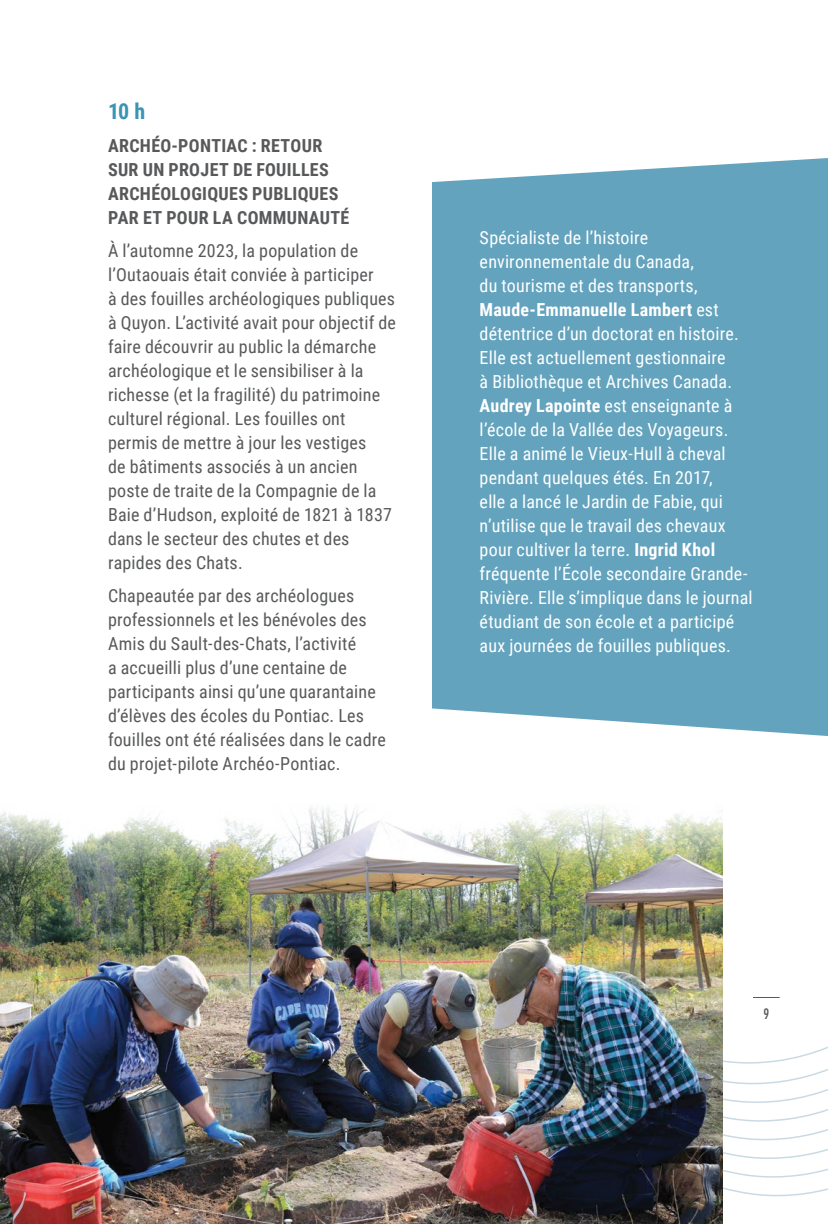
<style>
.page{position:relative;width:828px;height:1224px;background:#fff}
.page>*{position:absolute;margin:0;border:0;box-sizing:border-box;transform-origin:0 0}
.t1{font:700 22px "Roboto Condensed";color:#3b94b3}
.t2{font:18px/24px "Roboto Condensed";letter-spacing:.01em;color:#58595b}
.t3{font:18px/24px "Roboto Condensed";letter-spacing:.01em;color:#fff}
.t4{font:700 18px/24px "Roboto Condensed";letter-spacing:.015em;color:#58595b}
.t5{font:500 condensed 14px "Futura";color:#58595b}
.s1{font-weight:700}
</style>
<div class="page">
<svg style="left:753px;top:997px;width:27px;height:1px"></svg>
<div style="left:432px;top:158px;width:396px;height:578px;background:#64a3bd"></div>
<svg style="left:722px;top:1001px;width:106px;height:223px"></svg>
<img style="left:0;top:901px;width:722px;height:323px">
<img style="left:0;top:807px;width:722px;height:94px">
<p class="t1" style="left:108px;top:96px;width:39px">10 h</p>
<p class="t4" style="left:108px;top:133px;width:243px">ARCHÉO-PONTIAC : RETOUR<br>SUR UN PROJET DE FOUILLES<br>ARCHÉOLOGIQUES PUBLIQUES<br>PAR ET POUR LA COMMUNAUTÉ</p>
<p class="t2" style="left:108px;top:238px;width:290px">À l’automne 2023, la population de l’Outaouais était conviée à participer<br>à des fouilles archéologiques publiques à Quyon. L’activité avait pour objectif de faire découvrir au public la démarche archéologique et le sensibiliser à la richesse (et la fragilité) du patrimoine culturel régional. Les fouilles ont permis de mettre à jour les vestiges<br>de bâtiments associés à un ancien poste de traite de la Compagnie de la Baie d’Hudson, exploité de 1821 à 1837 dans le secteur des chutes et des rapides des Chats.</p>
<p class="t2" style="left:108px;top:583px;width:279px">Chapeautée par des archéologues professionnels et les bénévoles des Amis du Sault-des-Chats, l’activité<br>a accueilli plus d’une centaine de participants ainsi qu’une quarantaine d’élèves des écoles du Pontiac. Les fouilles ont été réalisées dans le cadre du projet-pilote Archéo-Pontiac.</p>
<p class="t3" style="left:480px;top:225px;width:274px">Spécialiste de l’histoire environnementale du Canada,<br>du tourisme et des transports, <span class="s1">Maude-Emmanuelle Lambert</span> est détentrice d’un doctorat en histoire.<br>Elle est actuellement gestionnaire<br>à Bibliothèque et Archives Canada.<br><span class="s1">Audrey Lapointe</span> est enseignante à l’école de la Vallée des Voyageurs.<br>Elle a animé le Vieux-Hull à cheval pendant quelques étés. En 2017,<br>elle a lancé le Jardin de Fabie, qui n’utilise que le travail des chevaux pour cultiver la terre. <span class="s1">Ingrid Khol </span>fréquente l’École secondaire Grande-Rivière. Elle s’implique dans le journal étudiant de son école et a participé aux journées de fouilles publiques.</p>
<p class="t5" style="left:763px;top:1004px;width:7px">9</p>
</div>
